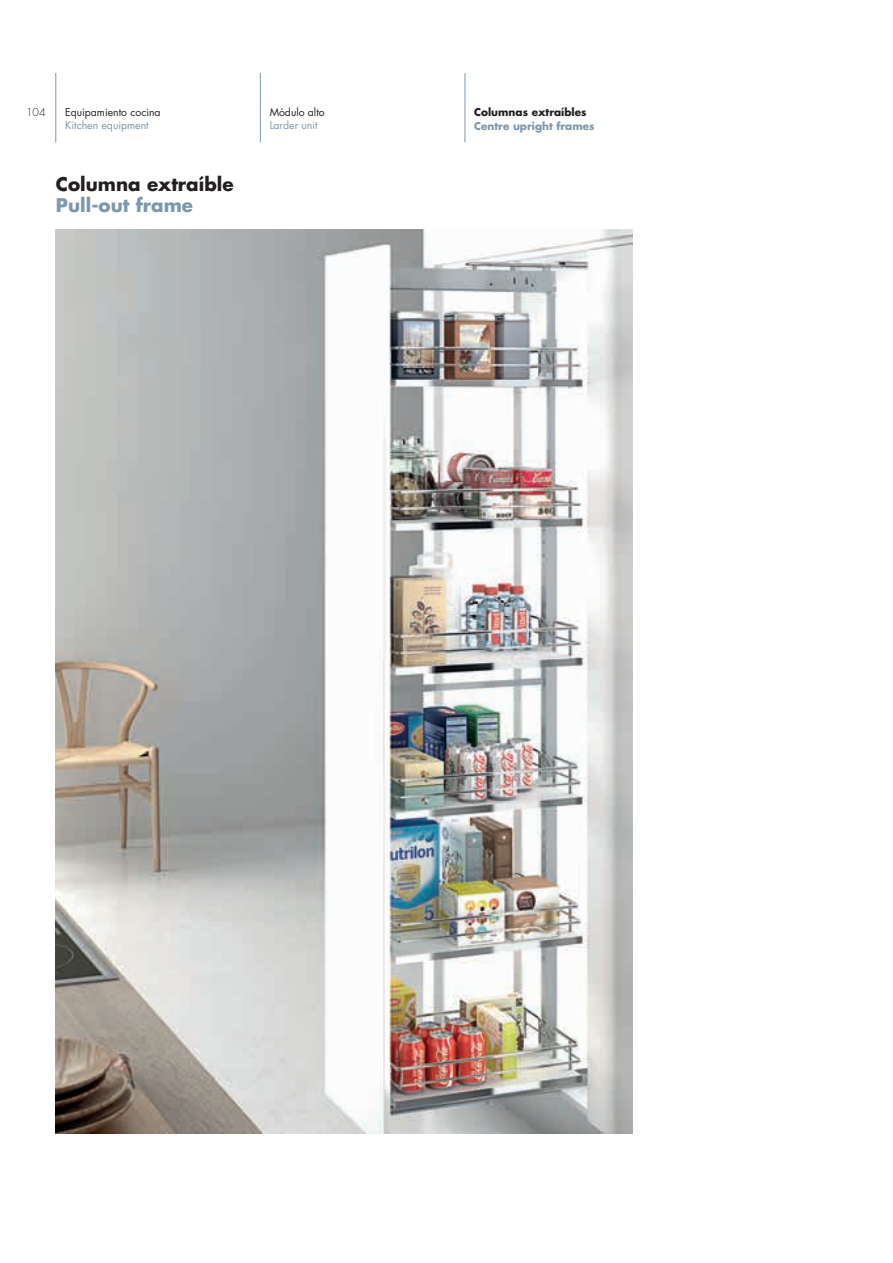
<style>
.page{position:relative;width:893px;height:1263px;background:#fff}
.page>*{position:absolute;margin:0;border:0;box-sizing:border-box;transform-origin:0 0}
.t1{font:700 18.3px "Futura";color:#231f20}
.t2{font:700 18.3px "Futura";color:#7c98ab}
.t3{font:10.5px "Futura";color:#231f20}
.t4{font:10.5px "Futura";color:#7c98ab}
.t5{font:700 10.5px "Futura";color:#7c98ab}
.t6{font:700 10.5px "Futura";color:#231f20}
.t7{font:300 10.5px "Futura";color:#231f20}
</style>
<div class="page">
<hr style="left:56px;top:74px;width:1px;height:68px;background:#7c98ab">
<hr style="left:260px;top:74px;width:1px;height:68px;background:#7c98ab">
<hr style="left:465px;top:74px;width:1px;height:68px;background:#7c98ab">
<img style="left:56px;top:229px;width:576px;height:904px">
<p class="t3" style="left:270px;top:108px;width:57px">Módulo alto</p>
<p class="t4" style="left:270px;top:121px;width:49px">Larder unit</p>
<p class="t7" style="left:26px;top:107px;width:21px">104</p>
<p class="t6" style="left:474px;top:108px;width:114px">Columnas extraíbles</p>
<p class="t5" style="left:474px;top:121px;width:122px">Centre upright frames</p>
<p class="t3" style="left:65px;top:108px;width:97px">Equipamiento cocina</p>
<p class="t4" style="left:65px;top:121px;width:85px">Kitchen equipment</p>
<h1 class="t1" style="left:56px;top:175px;width:179px">Columna extraíble</h1>
<h1 class="t2" style="left:56px;top:196px;width:139px">Pull-out frame</h1>
</div>
